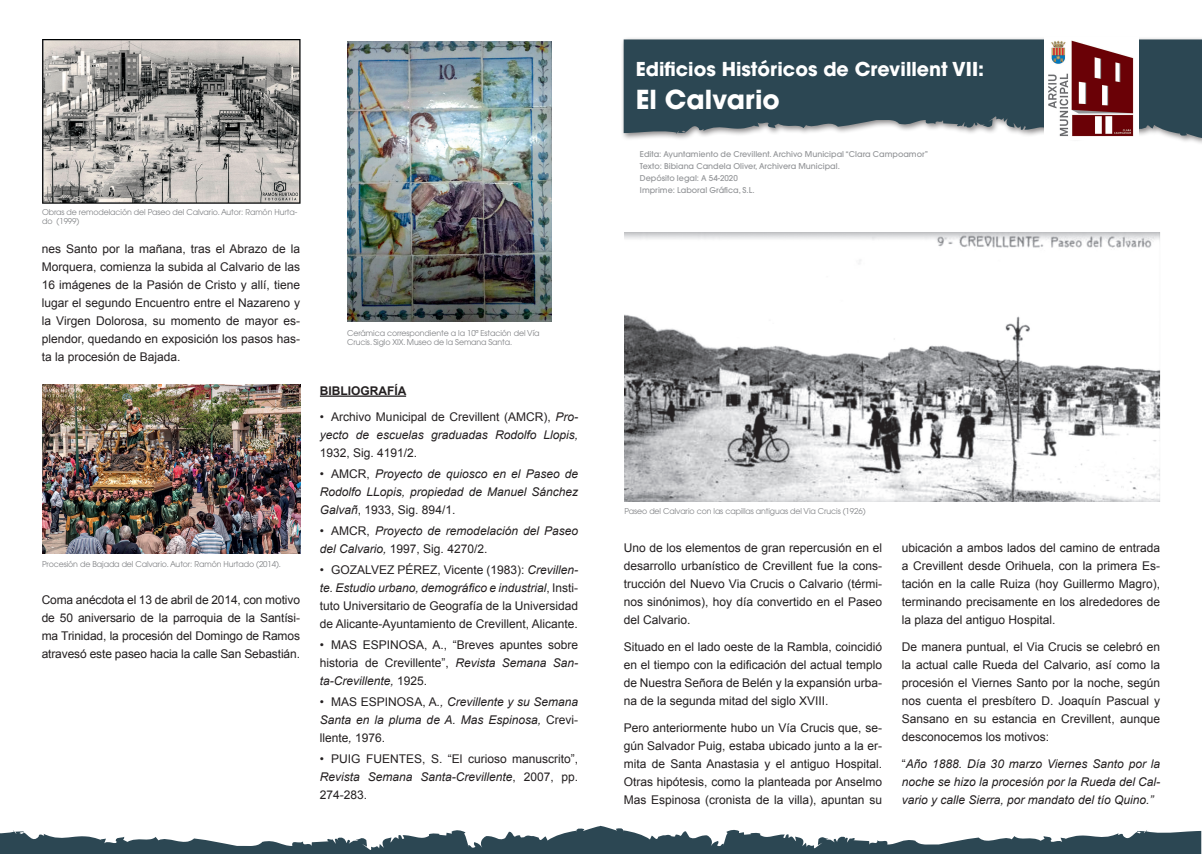
<style>
.page{position:relative;width:1202px;height:854px;background:#fff}
.page>*{position:absolute;margin:0;border:0;box-sizing:border-box;transform-origin:0 0}
.t1{font:700 26px "Avant Garde";color:#fff}
.t2{font:700 19px "Avant Garde";color:#fff}
.t3{font:12px/18px "Arial";color:#231f20;text-align:justify}
.t4{font:italic 12px/18px "Arial";color:#231f20;text-align:justify}
.t5{font:700 12px "Arial";color:#231f20}
.t6{font:8px/9px "Avant Garde";letter-spacing:-.01em;color:#808285}
.t7{font:500 8px "Avant Garde";color:#939598}
.s1{font-style:italic}
.s2{font-style:normal}
</style>
<div class="page">
<div style="left:620px;top:36px;width:582px;height:109px;background:#231f20;opacity:.53"></div>
<svg style="left:624px;top:39px;width:578px;height:99px;background:#415963"></svg>
<svg style="left:0;top:825px;width:1201px;height:28px"></svg>
<hr style="left:320px;top:395px;width:86px;height:1px;background:#231f20">
<img style="left:1044px;top:38px;width:95px;height:102px">
<img style="left:624px;top:233px;width:536px;height:268px">
<img style="left:42px;top:39px;width:258px;height:164px">
<img style="left:42px;top:384px;width:258px;height:169px">
<img style="left:347px;top:42px;width:204px;height:279px">
<p class="t6" style="left:42px;top:207px;width:257px">Obras de remodelación del Paseo del Calvario. Autor: Ramón Hurta&shy;do (1999)</p>
<p class="t3" style="left:42px;top:240px;width:260px">nes Santo por la mañana, tras el Abrazo de la Morquera, comienza la subida al Calvario de las 16 imágenes de la Pasión de Cristo y allí, tiene lugar el segundo Encuentro entre el Nazareno y la Virgen Dolorosa, su momento de mayor es&shy;plendor, quedando en exposición los pasos has&shy;ta la procesión de Bajada.</p>
<p class="t6" style="left:42px;top:559px;width:241px">Procesión de Bajada del Calvario. Autor: Ramón Hurtado (2014).</p>
<p class="t3" style="left:42px;top:590px;width:260px">Coma anécdota el 13 de abril de 2014, con motivo de 50 aniversario de la parroquia de la Santísi&shy;ma Trinidad, la procesión del Domingo de Ramos atravesó este paseo hacia la calle San Sebastián.</p>
<p class="t6" style="left:347px;top:328px;width:194px">Cerámica correspondiente a la 10ª Estación del Vía<br>Crucis. Siglo XIX. Museo de la Semana Santa.</p>
<p class="t5" style="left:320px;top:382px;width:88px">BIBLIOGRAFÍA</p>
<p class="t3" style="left:320px;top:408px;width:260px">• Archivo Municipal de Crevillent (AMCR), <span class="s1">Pro&shy;yecto de escuelas graduadas Rodolfo Llopis, </span>1932, Sig. 4191/2.</p>
<p class="t4" style="left:320px;top:465px;width:260px"><span class="s2">• AMCR,</span> Proyecto de quiosco en el Paseo de Rodolfo LLopis, propiedad de Manuel Sánchez Galvañ<span class="s2">, 1933, Sig. 894/1.</span></p>
<p class="t4" style="left:320px;top:522px;width:260px"><span class="s2">• AMCR,</span> Proyecto de remodelación del Paseo del Calvario, <span class="s2">1997, Sig. 4270/2.</span></p>
<p class="t3" style="left:320px;top:560px;width:260px">• GOZALVEZ PÉREZ, Vicente (1983): <span class="s1">Crevillen&shy;te. Estudio urbano, demográfico e industrial</span>, Insti&shy;tuto Universitario de Geografía de la Universidad de Alicante-Ayuntamiento de Crevillent, Alicante.</p>
<p class="t3" style="left:320px;top:635px;width:260px">• MAS ESPINOSA, A., “Breves apuntes sobre historia de Crevillente”, <span class="s1">Revista Semana San&shy;ta-Crevillente,</span> 1925.</p>
<p class="t4" style="left:320px;top:692px;width:260px"><span class="s2">• MAS ESPINOSA, A</span>., Crevillente y su Semana Santa en la pluma de A. Mas Espinosa, <span class="s2">Crevi&shy;llente</span>, <span class="s2">1976.</span></p>
<p class="t3" style="left:320px;top:749px;width:260px">• PUIG FUENTES, S. “El curioso manuscrito”, <span class="s1">Revista Semana Santa-Crevillente</span>, 2007, pp.<br>274-283.</p>
<p class="t2" style="left:636px;top:57px;width:350px">Edificios Históricos de Crevillent VII:</p>
<p class="t1" style="left:636px;top:83px;width:146px">El Calvario</p>
<p class="t7" style="left:640px;top:149px;width:290px">Edita: Ayuntamiento de Crevillent. Archivo Municipal “Clara Campoamor”</p>
<p class="t7" style="left:640px;top:161px;width:201px">Texto: Bibiana Candela Oliver, Archivera Municipal.</p>
<p class="t7" style="left:640px;top:173px;width:99px">Depósito legal: A 54-2020</p>
<p class="t7" style="left:640px;top:185px;width:116px">Imprime: Laboral Gráfica, S.L.</p>
<p class="t6" style="left:624px;top:506px;width:243px">Paseo del Calvario con las capillas antiguas del Via Crucis (1926)</p>
<p class="t3" style="left:624px;top:539px;width:260px">Uno de los elementos de gran repercusión en el desarrollo urbanístico de Crevillent fue la cons&shy;trucción del Nuevo Via Crucis o Calvario (térmi&shy;nos sinónimos), hoy día convertido en el Paseo del Calvario.</p>
<p class="t3" style="left:624px;top:637px;width:260px">Situado en el lado oeste de la Rambla, coincidió en el tiempo con la edificación del actual templo de Nuestra Señora de Belén y la expansión urba&shy;na de la segunda mitad del siglo XVIII.</p>
<p class="t3" style="left:624px;top:718px;width:260px">Pero anteriormente hubo un Vía Crucis que, se&shy;gún Salvador Puig, estaba ubicado junto a la er&shy;mita de Santa Anastasia y el antiguo Hospital.<br>Otras hipótesis, como la planteada por Anselmo Mas Espinosa (cronista de la villa), apuntan su</p>
<p class="t3" style="left:902px;top:539px;width:260px">ubicación a ambos lados del camino de entrada a Crevillent desde Orihuela, con la primera Es&shy;tación en la calle Ruiza (hoy Guillermo Magro), terminando precisamente en los alrededores de la plaza del antiguo Hospital.</p>
<p class="t3" style="left:902px;top:637px;width:260px">De manera puntual, el Via Crucis se celebró en la actual calle Rueda del Calvario, así como la procesión el Viernes Santo por la noche, según nos cuenta el presbítero D. Joaquín Pascual y Sansano en su estancia en Crevillent, aunque desconocemos los motivos:</p>
<p class="t4" style="left:902px;top:754px;width:260px"><span class="s2">“</span>Año 1888. Día 30 marzo Viernes Santo por la noche se hizo la procesión por la Rueda del Cal&shy;vario y calle Sierra, por mandato del tío Quino.”</p>
</div>
